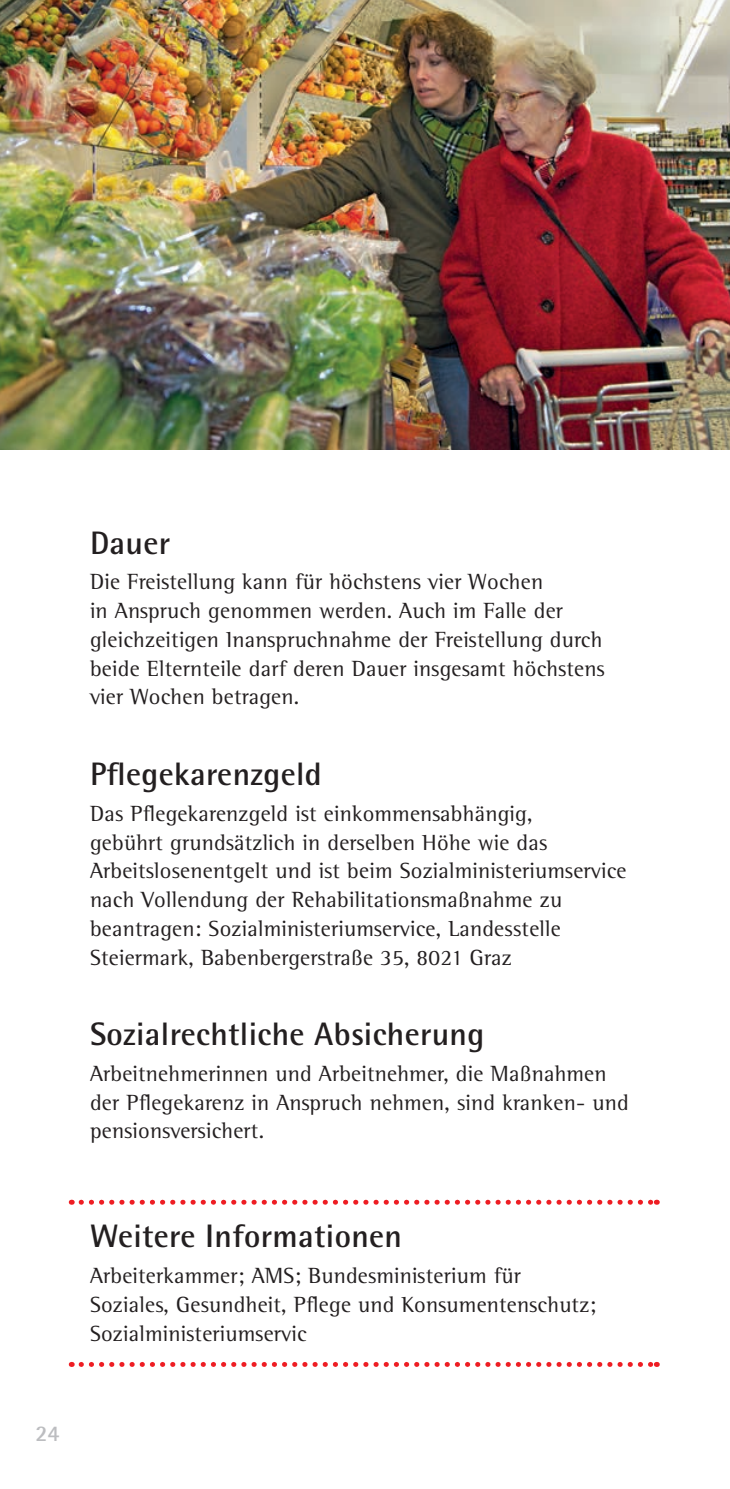
<style>
.page{position:relative;width:730px;height:1489px;background:#fff}
.page>*{position:absolute;margin:0;border:0;box-sizing:border-box;transform-origin:0 0}
.Überschrift_2{font:700 32.5px "Rotis Semi Sans Pro";letter-spacing:.01em;color:#231f20}
.Überschrift_2_-_Absatzlinie_darüber{font:700 32.5px "Rotis Semi Sans Pro";letter-spacing:.01em;color:#231f20}
.Fließtext{font:22.5px/28.8px "Rotis Semi Serif Pro";letter-spacing:.01em;color:#231f20}
.Fließtext_Absatzlinie_darunter{font:22.5px/28.8px "Rotis Semi Serif Pro";letter-spacing:.01em;color:#231f20}
.t1{font:700 22.5px "Rotis Semi Sans Pro";color:#bcbdc0}
</style>
<div class="page">
<svg style="left:81px;top:1199px;width:576px;height:5px"></svg>
<svg style="left:81px;top:1361px;width:576px;height:5px"></svg>
<img style="left:0;top:0;width:730px;height:449px">
<p class="Überschrift_2" style="left:90px;top:522px;width:82px">Dauer</p>
<p class="Fließtext" style="left:90px;top:567px;width:516px">Die Freistellung kann für höchstens vier Wochen<br>in Anspruch genommen werden. Auch im Falle der gleichzeitigen Inanspruchnahme der Freistellung durch beide Elternteile darf deren Dauer insgesamt höchstens vier Wochen betragen.</p>
<p class="Überschrift_2" style="left:90px;top:754px;width:233px">Pflegekarenzgeld</p>
<p class="Fließtext" style="left:90px;top:798px;width:538px">Das Pflegekarenzgeld ist einkommensabhängig,<br>gebührt grundsätzlich in derselben Höhe wie das Arbeitslosenentgelt und ist beim Sozialministeriumservice nach Vollendung der Rehabilitationsmaßnahme zu beantragen: Sozialministeriumservice, Landesstelle Steiermark, Babenbergerstraße 35, 8021 Graz</p>
<p class="Überschrift_2" style="left:90px;top:1014px;width:396px">Sozialrechtliche Absicherung</p>
<p class="Fließtext" style="left:90px;top:1058px;width:540px">Arbeitnehmerinnen und Arbeitnehmer, die Maßnahmen der Pflegekarenz in Anspruch nehmen, sind kranken- und pensionsversichert.</p>
<p class="Überschrift_2_-_Absatzlinie_darüber" style="left:90px;top:1216px;width:313px">Weitere Informationen</p>
<p class="Fließtext_Absatzlinie_darunter" style="left:90px;top:1261px;width:508px">Arbeiterkammer; AMS; Bundesministerium für<br>Soziales, Gesundheit, Pflege und Konsumentenschutz;<br>Sozialministeriumservic</p>
<p class="t1" style="left:35px;top:1419px;width:26px">24</p>
</div>
